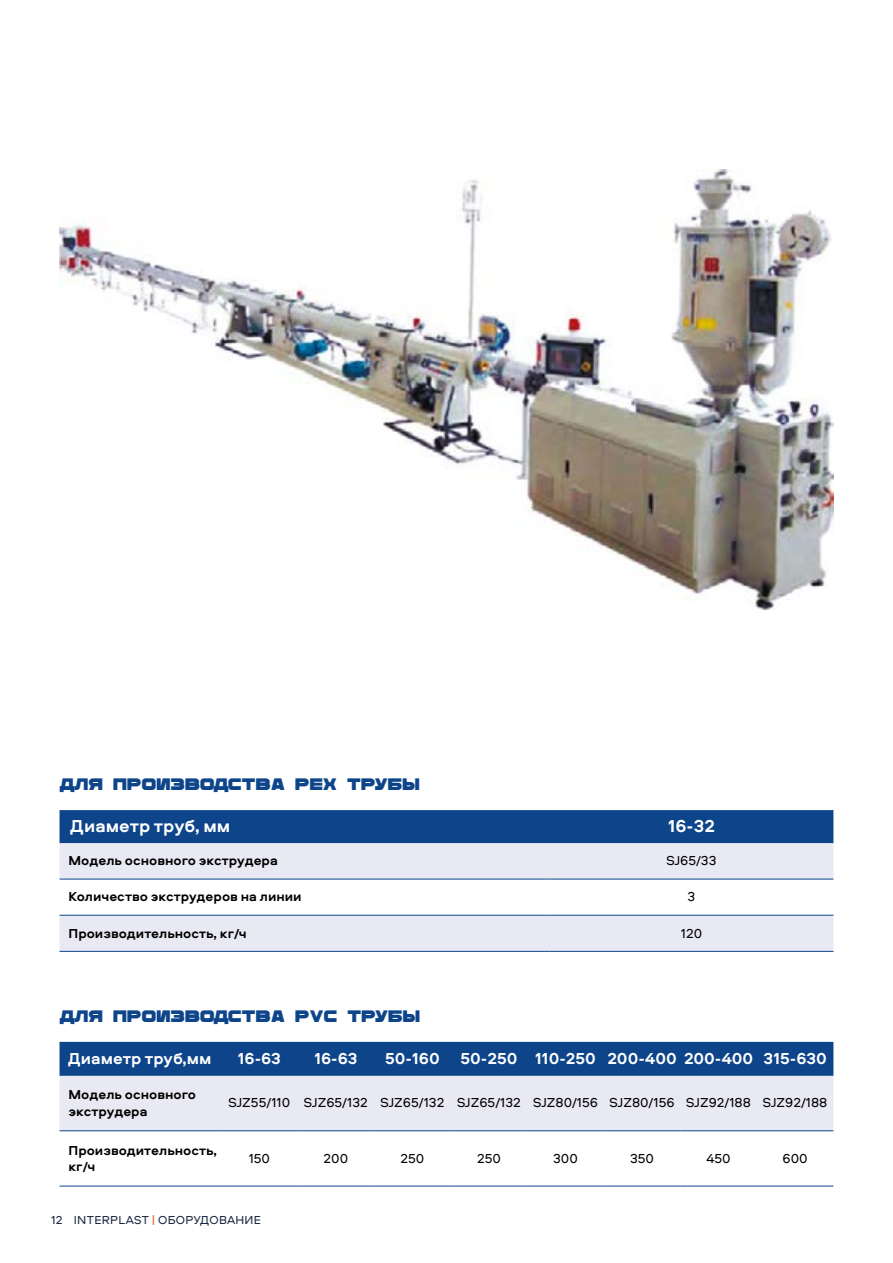
<style>
.page{position:relative;width:893px;height:1263px;background:#fff}
.page>*{position:absolute;margin:0;border:0;box-sizing:border-box;transform-origin:0 0}
.t1{font:700 18px "Aeroport";color:#fff}
.t2{font:700 16.5px "Aeroport";color:#fff}
.t3{font:700 16.5px "Rimma sans";letter-spacing:.02em;color:#0e458a}
.t4{font:700 13.5px/16.5px "Aeroport";color:#000}
.t5{font:13.5px "Aeroport";color:#000}
.t6{font:12px "Aeroport";letter-spacing:.02em;color:#172742}
.s1{color:#e94e1b}
</style>
<div class="page">
<div style="left:60px;top:810px;width:773px;height:33px;background:#0e458a"></div>
<svg style="left:60px;top:843px;width:773px;height:108px;fill:#e9e9f4"></svg>
<hr style="left:60px;top:879px;width:490px;height:1px;background:#0e458a">
<hr style="left:60px;top:915px;width:490px;height:1px;background:#0e458a">
<hr style="left:60px;top:951px;width:490px;height:1px;background:#0e458a">
<hr style="left:550px;top:915px;width:283px;height:1px;background:#0e458a">
<hr style="left:550px;top:951px;width:283px;height:1px;background:#0e458a">
<hr style="left:550px;top:879px;width:283px;height:1px;background:#0e458a">
<img style="left:60px;top:170px;width:773px;height:440px">
<svg style="left:60px;top:1042px;width:773px;height:88px;background:#94aacb"></svg>
<hr style="left:60px;top:1130px;width:161px;height:1px;background:#0e458a">
<hr style="left:221px;top:1130px;width:77px;height:1px;background:#0e458a">
<hr style="left:298px;top:1130px;width:76px;height:1px;background:#0e458a">
<hr style="left:374px;top:1130px;width:77px;height:1px;background:#0e458a">
<hr style="left:451px;top:1130px;width:76px;height:1px;background:#0e458a">
<hr style="left:527px;top:1130px;width:77px;height:1px;background:#0e458a">
<hr style="left:604px;top:1130px;width:76px;height:1px;background:#0e458a">
<hr style="left:680px;top:1130px;width:77px;height:1px;background:#0e458a">
<hr style="left:757px;top:1130px;width:76px;height:1px;background:#0e458a">
<hr style="left:60px;top:1186px;width:161px;height:1px;background:#0e458a">
<hr style="left:221px;top:1186px;width:77px;height:1px;background:#0e458a">
<hr style="left:298px;top:1186px;width:76px;height:1px;background:#0e458a">
<hr style="left:374px;top:1186px;width:77px;height:1px;background:#0e458a">
<hr style="left:451px;top:1186px;width:76px;height:1px;background:#0e458a">
<hr style="left:527px;top:1186px;width:77px;height:1px;background:#0e458a">
<hr style="left:604px;top:1186px;width:76px;height:1px;background:#0e458a">
<hr style="left:680px;top:1186px;width:77px;height:1px;background:#0e458a">
<hr style="left:757px;top:1186px;width:76px;height:1px;background:#0e458a">
<p class="t3" style="left:60px;top:774px;width:362px">ДЛЯ ПРОИЗВОДСТВА PEX ТРУБЫ</p>
<h1 class="t1" style="left:70px;top:813px;width:162px">Диаметр труб, мм</h1>
<h1 class="t1" style="left:668px;top:813px;width:48px">16-32</h1>
<p class="t4" style="left:69px;top:852px;width:211px">Модель основного экструдера</p>
<p class="t5" style="left:666px;top:851px;width:52px">SJ65/33</p>
<p class="t4" style="left:69px;top:888px;width:235px">Количество экструдеров на линии</p>
<p class="t5" style="left:688px;top:888px;width:9px">3</p>
<p class="t4" style="left:69px;top:924px;width:180px">Производительность, кг/ч</p>
<p class="t5" style="left:681px;top:924px;width:23px">120</p>
<p class="t3" style="left:60px;top:1006px;width:362px">ДЛЯ ПРОИЗВОДСТВА PVC ТРУБЫ</p>
<p class="t2" style="left:68px;top:1046px;width:145px">Диаметр труб,мм</p>
<p class="t2" style="left:238px;top:1046px;width:45px">16-63</p>
<p class="t2" style="left:314px;top:1046px;width:45px">16-63</p>
<p class="t2" style="left:385px;top:1046px;width:56px">50-160</p>
<p class="t2" style="left:461px;top:1046px;width:368px">50-250 110-250 200-400 200-400 315-630</p>
<p class="t4" style="left:69px;top:1086px;width:129px">Модель основного экструдера</p>
<p class="t5" style="left:228px;top:1094px;width:601px">SJZ55/110 SJZ65/132 SJZ65/132 SJZ65/132 SJZ80/156 SJZ80/156 SJZ92/188 SJZ92/188</p>
<p class="t4" style="left:69px;top:1141px;width:150px">Производительность, кг/ч</p>
<p class="t5" style="left:249px;top:1149px;width:23px">150</p>
<p class="t5" style="left:324px;top:1149px;width:26px">200</p>
<p class="t5" style="left:400px;top:1149px;width:25px">250</p>
<p class="t5" style="left:477px;top:1149px;width:25px">250</p>
<p class="t5" style="left:553px;top:1149px;width:26px">300</p>
<p class="t5" style="left:630px;top:1149px;width:25px">350</p>
<p class="t5" style="left:706px;top:1149px;width:26px">450</p>
<p class="t5" style="left:783px;top:1149px;width:27px">600</p>
<p class="t6" style="left:51px;top:1212px;width:211px">12 INTERPLAST <span class="s1">|</span> ОБОРУДОВАНИЕ</p>
</div>
